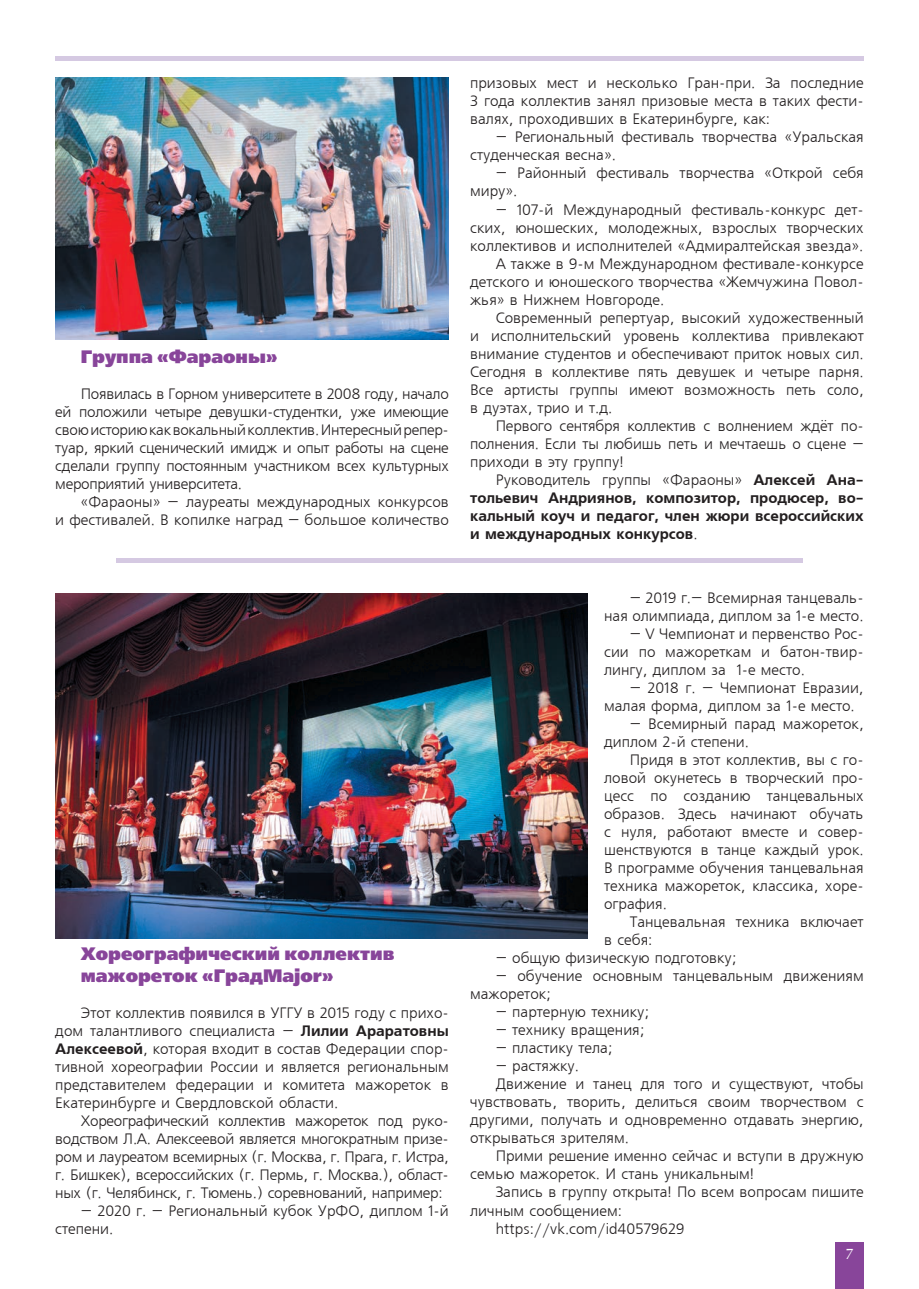
<style>
.page{position:relative;width:919px;height:1289px;background:#fff}
.page>*{position:absolute;margin:0;border:0;box-sizing:border-box;transform-origin:0 0}
.t1{font:800 18px/21.6px "Free Set";color:#88459a}
.t2{font:15px/18px "Free Set CTT";color:#231f20}
.t3{font:15px/18px "AXP Free Set C Bold";color:#231f20;text-align:justify}
.t4{font:15px "AG Opus";color:#fff}
.s1{font-family:"AXP Free Set C Bold"}
.s2{font-family:"Free Set CTT"}
</style>
<div class="page">
<div style="left:835px;top:1242px;width:28px;height:46px;background:#88459a"></div>
<hr style="left:55px;top:56px;width:808px;height:4px;background:#d5c9e2">
<img style="left:55px;top:78px;width:394px;height:262px">
<img style="left:55px;top:593px;width:532px;height:345px">
<div style="left:116px;top:558px;width:686px;height:5px;background:#d5c9e2"></div>
<p class="t1" style="left:81px;top:346px;width:198px">Группа «Фараоны»</p>
<p class="t2" style="left:55px;top:385px;width:395px;text-align:justify;text-indent:25px">Появилась в Горном университете в 2008 году, начало ей положили четыре девушки-студентки, уже имеющие свою историю как вокальный коллектив. Интересный репер&shy;туар, яркий сценический имидж и опыт работы на сцене сделали группу постоянным участником всех культурных мероприятий университета.</p>
<p class="t2" style="left:55px;top:493px;width:395px;text-align:right">«Фараоны» – лауреаты международных конкурсов<br>и фестивалей. В копилке наград – большое количество</p>
<p class="t1" style="left:81px;top:944px;width:315px">Хореографический коллектив мажореток «ГрадMajor»</p>
<p class="t2" style="left:55px;top:1004px;width:395px;text-align:justify;text-indent:26px">Этот коллектив появился в УГГУ в 2015 году с прихо&shy;дом талантливого специалиста – <span class="s1">Лилии Араратовны Алексеевой</span>, которая входит в состав Федерации спор&shy;тивной хореографии России и является региональным представителем федерации и комитета мажореток в Екатеринбурге и Свердловской области.</p>
<p class="t2" style="left:55px;top:1112px;width:395px;text-align:justify;text-indent:26px">Хореографический коллектив мажореток под руко&shy;водством Л.А. Алексеевой является многократным призе&shy;ром и лауреатом всемирных (г. Москва, г. Прага, г. Истра, г. Бишкек), всероссийских (г. Пермь, г. Москва.), област&shy;ных (г. Челябинск, г. Тюмень.) соревнований, например:</p>
<p class="t2" style="left:55px;top:1202px;width:395px;text-indent:26px">– 2020 г. – Региональный кубок УрФО, диплом 1-й степени.</p>
<p class="t2" style="left:470px;top:75px;width:395px;text-align:justify">призовых мест и несколько Гран-при. За последние 3 года коллектив занял призовые места в таких фести&shy;валях, проходивших в Екатеринбурге, как:</p>
<p class="t2" style="left:470px;top:129px;width:395px;text-indent:26px">– Региональный фестиваль творчества «Уральская студенческая весна».</p>
<p class="t2" style="left:470px;top:165px;width:395px;text-indent:26px">– Районный фестиваль творчества «Открой себя миру».</p>
<p class="t2" style="left:495px;top:201px;width:369px">– 107-й Международный фестиваль-конкурс дет-</p>
<p class="t2" style="left:470px;top:219px;width:395px">ских, юношеских, молодежных, взрослых творческих</p>
<p class="t2" style="left:470px;top:237px;width:395px">коллективов и исполнителей «Адмиралтейская звезда».</p>
<p class="t2" style="left:495px;top:255px;width:369px">А также в 9-м Международном фестивале-конкурсе</p>
<p class="t2" style="left:470px;top:273px;width:395px">детского и юношеского творчества «Жемчужина Повол-</p>
<p class="t2" style="left:470px;top:291px;width:196px">жья» в Нижнем Новгороде.</p>
<p class="t2" style="left:495px;top:309px;width:369px">Современный репертуар, высокий художественный</p>
<p class="t2" style="left:470px;top:327px;width:395px">и исполнительский уровень коллектива привлекают</p>
<p class="t2" style="left:470px;top:345px;width:395px">внимание студентов и обеспечивают приток новых сил.</p>
<p class="t2" style="left:470px;top:363px;width:395px">Сегодня в коллективе пять девушек и четыре парня.</p>
<p class="t2" style="left:470px;top:381px;width:395px">Все артисты группы имеют возможность петь соло,</p>
<p class="t2" style="left:470px;top:399px;width:144px">в дуэтах, трио и т.д.</p>
<p class="t2" style="left:495px;top:417px;width:369px">Первого сентября коллектив с волнением ждёт по-</p>
<p class="t2" style="left:470px;top:435px;width:395px">полнения. Если ты любишь петь и мечтаешь о сцене –</p>
<p class="t2" style="left:470px;top:453px;width:155px">приходи в эту группу!</p>
<p class="t2" style="left:495px;top:471px;width:369px">Руководитель группы «Фараоны» <span class="s1">Алексей Ана-</span></p>
<p class="t3" style="left:470px;top:489px;width:395px">тольевич Андриянов, композитор, продюсер, во&shy;кальный коуч и педагог, член жюри всероссийских и международных конкурсов<span class="s2">.</span></p>
<p class="t2" style="left:604px;top:589px;width:261px;text-align:right">– 2019 г.– Всемирная танцеваль&shy;ная олимпиада, диплом за 1-е место.</p>
<p class="t2" style="left:604px;top:625px;width:261px;text-align:justify;text-indent:26px">– V Чемпионат и первенство Рос&shy;сии по мажореткам и батон-твир&shy;лингу, диплом за 1-е место.</p>
<p class="t2" style="left:604px;top:679px;width:261px;text-indent:26px">– 2018 г. – Чемпионат Евразии, малая форма, диплом за 1-е место.</p>
<p class="t2" style="left:604px;top:715px;width:261px;text-indent:26px">– Всемирный парад мажореток, диплом 2-й степени.</p>
<p class="t2" style="left:604px;top:751px;width:261px;text-align:justify;text-indent:26px">Придя в этот коллектив, вы с го&shy;ловой окунетесь в творческий про&shy;цесс по созданию танцевальных образов. Здесь начинают обучать с нуля, работают вместе и совер&shy;шенствуются в танце каждый урок.<br>В программе обучения танцевальная техника мажореток, классика, хоре&shy;ография.</p>
<p class="t2" style="left:604px;top:913px;width:261px;text-indent:26px">Танцевальная техника включает в себя:</p>
<p class="t2" style="left:495px;top:949px;width:242px">– общую физическую подготовку;</p>
<p class="t2" style="left:470px;top:967px;width:395px;text-indent:26px">– обучение основным танцевальным движениям мажореток;</p>
<p class="t2" style="left:495px;top:1003px;width:155px">– партерную технику;</p>
<p class="t2" style="left:495px;top:1021px;width:150px">– технику вращения;</p>
<p class="t2" style="left:495px;top:1039px;width:118px">– пластику тела;</p>
<p class="t2" style="left:495px;top:1057px;width:85px">– растяжку.</p>
<p class="t2" style="left:495px;top:1075px;width:369px">Движение и танец для того и существуют, чтобы</p>
<p class="t2" style="left:470px;top:1093px;width:395px">чувствовать, творить, делиться своим творчеством с</p>
<p class="t2" style="left:470px;top:1111px;width:395px">другими, получать и одновременно отдавать энергию,</p>
<p class="t2" style="left:470px;top:1129px;width:160px">открываться зрителям.</p>
<p class="t2" style="left:495px;top:1147px;width:369px">Прими решение именно сейчас и вступи в дружную</p>
<p class="t2" style="left:470px;top:1165px;width:285px">семью мажореток. И стань уникальным!</p>
<p class="t2" style="left:495px;top:1183px;width:369px">Запись в группу открыта! По всем вопросам пишите</p>
<p class="t2" style="left:470px;top:1201px;width:153px">личным сообщением:</p>
<p class="t2" style="left:495px;top:1219px;width:190px">https://vk.com/id40579629</p>
<p class="t4" style="left:845px;top:1245px;width:10px">7</p>
</div>
